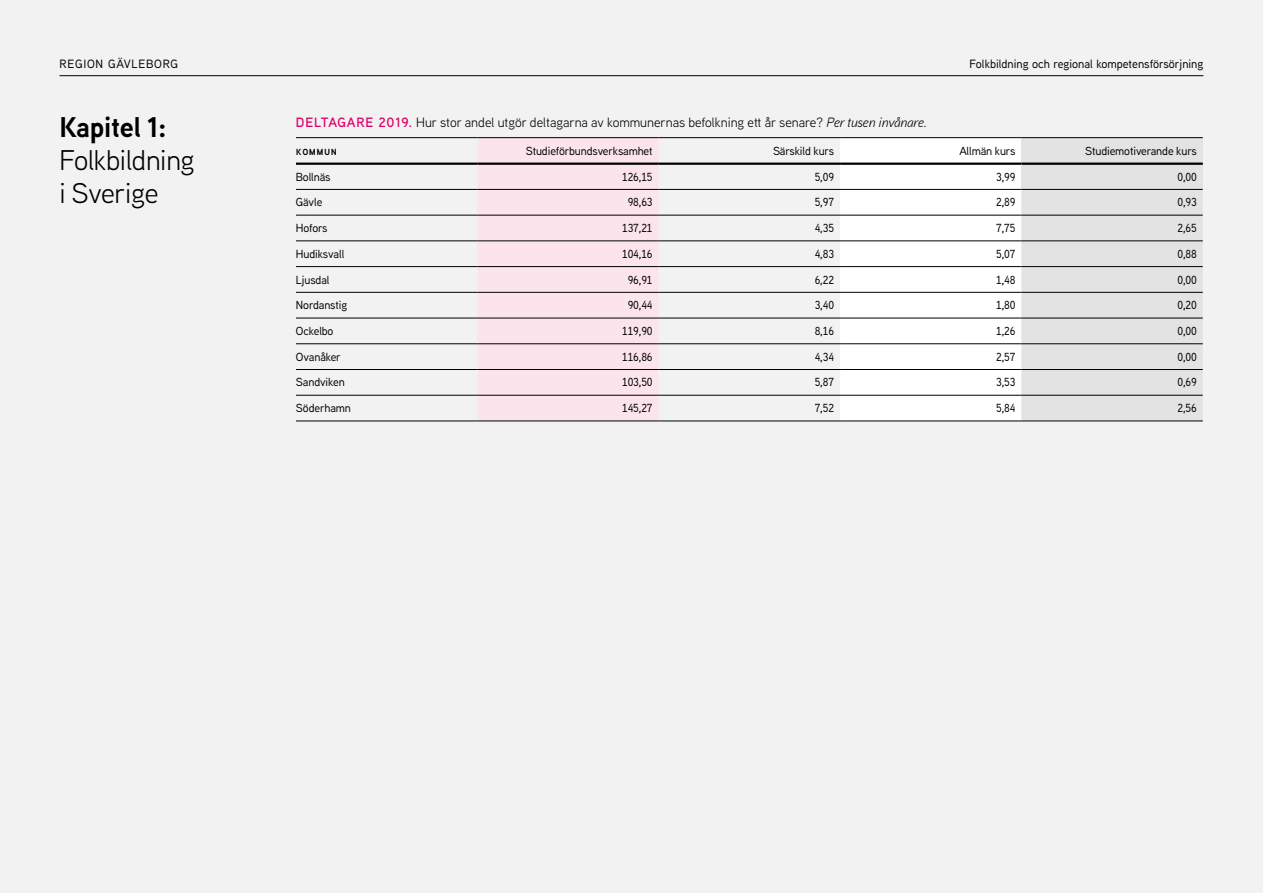
<style>
.page{position:relative;width:1263px;height:893px;background:#f2f2f2}
.page>*{position:absolute;margin:0;border:0;box-sizing:border-box;transform-origin:0 0}
.t1{font:28.5px/33px "Aaux Next";letter-spacing:-.01em;color:#000}
.t2{font:700 28.5px "Aaux Next";letter-spacing:-.01em;color:#000}
.t3{font:13.5px "Aaux Next";color:#000}
.t4{font:500 12px "Aaux Next";color:#000}
.t5{font:500 12px "Aaux Next";letter-spacing:.06em;color:#000}
.Tabell__Värde__höger{font:500 11.7px "Aaux Next";letter-spacing:-.01em;color:#000}
.Tabell__Standard{font:500 11.7px "Aaux Next";letter-spacing:-.01em;color:#000}
.Tabell__Kolumnrubrik{font:500 11.7px "Aaux Next";letter-spacing:-.01em;color:#000}
.Tabell__Kolumnrubrik-2{font:600 11.7px "Aaux Next";letter-spacing:.04em;color:#000}
.s1{font-weight:600;color:#e00069}
.s2{font-style:italic}
</style>
<div class="page">
<hr style="left:60px;top:75px;width:1143px;height:1px;background:#000">
<div style="left:477px;top:138px;width:182px;height:283px;background:#fbe4eb"></div>
<svg style="left:659px;top:138px;width:181px;height:283px"></svg>
<div style="left:840px;top:138px;width:181px;height:283px;background:#fff"></div>
<div style="left:1021px;top:138px;width:182px;height:26px;background:#e3e3e3"></div>
<div style="left:1021px;top:164px;width:182px;height:25px;background:#e3e3e3"></div>
<div style="left:1021px;top:190px;width:182px;height:231px;background:#e3e3e3"></div>
<hr style="left:296px;top:137px;width:181px;height:1px;background:#000">
<hr style="left:477px;top:137px;width:182px;height:1px;background:#000">
<hr style="left:659px;top:137px;width:181px;height:1px;background:#000">
<hr style="left:840px;top:137px;width:181px;height:1px;background:#000">
<hr style="left:1021px;top:137px;width:182px;height:1px;background:#000">
<hr style="left:296px;top:189px;width:181px;height:1px;background:#000">
<hr style="left:477px;top:189px;width:182px;height:1px;background:#000">
<hr style="left:659px;top:189px;width:181px;height:1px;background:#000">
<hr style="left:840px;top:189px;width:181px;height:1px;background:#000">
<hr style="left:1021px;top:189px;width:182px;height:1px;background:#000">
<hr style="left:296px;top:215px;width:181px;height:1px;background:#000">
<hr style="left:477px;top:215px;width:182px;height:1px;background:#000">
<hr style="left:659px;top:215px;width:181px;height:1px;background:#000">
<hr style="left:840px;top:215px;width:181px;height:1px;background:#000">
<hr style="left:1021px;top:215px;width:182px;height:1px;background:#000">
<hr style="left:296px;top:241px;width:181px;height:1px;background:#000">
<hr style="left:477px;top:241px;width:182px;height:1px;background:#000">
<hr style="left:659px;top:241px;width:181px;height:1px;background:#000">
<hr style="left:840px;top:241px;width:181px;height:1px;background:#000">
<hr style="left:1021px;top:241px;width:182px;height:1px;background:#000">
<hr style="left:296px;top:266px;width:181px;height:1px;background:#000">
<hr style="left:477px;top:266px;width:182px;height:1px;background:#000">
<hr style="left:659px;top:266px;width:181px;height:1px;background:#000">
<hr style="left:840px;top:266px;width:181px;height:1px;background:#000">
<hr style="left:1021px;top:266px;width:182px;height:1px;background:#000">
<hr style="left:296px;top:292px;width:181px;height:1px;background:#000">
<hr style="left:477px;top:292px;width:182px;height:1px;background:#000">
<hr style="left:659px;top:292px;width:181px;height:1px;background:#000">
<hr style="left:840px;top:292px;width:181px;height:1px;background:#000">
<hr style="left:1021px;top:292px;width:182px;height:1px;background:#000">
<hr style="left:296px;top:318px;width:181px;height:1px;background:#000">
<hr style="left:477px;top:318px;width:182px;height:1px;background:#000">
<hr style="left:659px;top:318px;width:181px;height:1px;background:#000">
<hr style="left:840px;top:318px;width:181px;height:1px;background:#000">
<hr style="left:1021px;top:318px;width:182px;height:1px;background:#000">
<hr style="left:296px;top:343px;width:181px;height:1px;background:#000">
<hr style="left:477px;top:343px;width:182px;height:1px;background:#000">
<hr style="left:659px;top:343px;width:181px;height:1px;background:#000">
<hr style="left:840px;top:343px;width:181px;height:1px;background:#000">
<hr style="left:1021px;top:343px;width:182px;height:1px;background:#000">
<hr style="left:296px;top:369px;width:181px;height:1px;background:#000">
<hr style="left:477px;top:369px;width:182px;height:1px;background:#000">
<hr style="left:659px;top:369px;width:181px;height:1px;background:#000">
<hr style="left:840px;top:369px;width:181px;height:1px;background:#000">
<hr style="left:1021px;top:369px;width:182px;height:1px;background:#000">
<hr style="left:296px;top:395px;width:181px;height:1px;background:#000">
<hr style="left:477px;top:395px;width:182px;height:1px;background:#000">
<hr style="left:659px;top:395px;width:181px;height:1px;background:#000">
<hr style="left:840px;top:395px;width:181px;height:1px;background:#000">
<hr style="left:1021px;top:395px;width:182px;height:1px;background:#000">
<hr style="left:296px;top:421px;width:181px;height:1px;background:#000">
<hr style="left:477px;top:421px;width:182px;height:1px;background:#000">
<hr style="left:659px;top:421px;width:181px;height:1px;background:#000">
<hr style="left:840px;top:421px;width:181px;height:1px;background:#000">
<hr style="left:1021px;top:421px;width:182px;height:1px;background:#000">
<hr style="left:296px;top:163px;width:181px;height:2px;background:#000">
<hr style="left:477px;top:163px;width:182px;height:2px;background:#000">
<hr style="left:659px;top:163px;width:181px;height:2px;background:#000">
<hr style="left:840px;top:163px;width:181px;height:2px;background:#000">
<hr style="left:1021px;top:163px;width:182px;height:2px;background:#000">
<p class="t5" style="left:60px;top:56px;width:96px">Region Gävleborg</p>
<p class="t4" style="left:969px;top:56px;width:235px">Folkbildning och regional kompetensförsörjning</p>
<h1 class="t2" style="left:60px;top:107px;width:109px">Kapitel 1:</h1>
<h1 class="t1" style="left:60px;top:143px;width:137px">Folkbildning i Sverige</h1>
<p class="t3" style="left:296px;top:113px;width:632px"><span class="s1">DELTAGARE 2019.</span> Hur stor andel utgör deltagarna av kommunernas befolkning ett år senare? <span class="s2">Per tusen invånare.</span></p>
<p class="Tabell__Kolumnrubrik-2" style="left:296px;top:143px;width:42px">kommun</p>
<p class="Tabell__Kolumnrubrik" style="left:526px;top:143px;width:128px">Studieförbundsverksamhet</p>
<p class="Tabell__Kolumnrubrik" style="left:773px;top:143px;width:63px">Särskild kurs</p>
<p class="Tabell__Kolumnrubrik" style="left:959px;top:143px;width:57px">Allmän kurs</p>
<p class="Tabell__Kolumnrubrik" style="left:1085px;top:143px;width:113px">Studiemotiverande kurs</p>
<p class="Tabell__Standard" style="left:296px;top:169px;width:36px">Bollnäs</p>
<p class="Tabell__Värde__höger" style="left:622px;top:169px;width:32px">126,15</p>
<p class="Tabell__Värde__höger" style="left:815px;top:169px;width:21px">5,09</p>
<p class="Tabell__Värde__höger" style="left:996px;top:169px;width:21px">3,99</p>
<p class="Tabell__Värde__höger" style="left:1177px;top:169px;width:21px">0,00</p>
<p class="Tabell__Standard" style="left:296px;top:194px;width:28px">Gävle</p>
<p class="Tabell__Värde__höger" style="left:628px;top:194px;width:27px">98,63</p>
<p class="Tabell__Värde__höger" style="left:815px;top:194px;width:21px">5,97</p>
<p class="Tabell__Värde__höger" style="left:996px;top:194px;width:21px">2,89</p>
<p class="Tabell__Värde__höger" style="left:1177px;top:194px;width:21px">0,93</p>
<p class="Tabell__Standard" style="left:296px;top:220px;width:33px">Hofors</p>
<p class="Tabell__Värde__höger" style="left:622px;top:220px;width:32px">137,21</p>
<p class="Tabell__Värde__höger" style="left:815px;top:220px;width:21px">4,35</p>
<p class="Tabell__Värde__höger" style="left:996px;top:220px;width:21px">7,75</p>
<p class="Tabell__Värde__höger" style="left:1177px;top:220px;width:21px">2,65</p>
<p class="Tabell__Standard" style="left:296px;top:246px;width:50px">Hudiksvall</p>
<p class="Tabell__Värde__höger" style="left:622px;top:246px;width:32px">104,16</p>
<p class="Tabell__Värde__höger" style="left:815px;top:246px;width:21px">4,83</p>
<p class="Tabell__Värde__höger" style="left:996px;top:246px;width:21px">5,07</p>
<p class="Tabell__Värde__höger" style="left:1177px;top:246px;width:21px">0,88</p>
<p class="Tabell__Standard" style="left:296px;top:271px;width:35px">Ljusdal</p>
<p class="Tabell__Värde__höger" style="left:628px;top:271px;width:27px">96,91</p>
<p class="Tabell__Värde__höger" style="left:815px;top:271px;width:21px">6,22</p>
<p class="Tabell__Värde__höger" style="left:996px;top:271px;width:21px">1,48</p>
<p class="Tabell__Värde__höger" style="left:1177px;top:271px;width:21px">0,00</p>
<p class="Tabell__Standard" style="left:296px;top:297px;width:53px">Nordanstig</p>
<p class="Tabell__Värde__höger" style="left:628px;top:297px;width:27px">90,44</p>
<p class="Tabell__Värde__höger" style="left:815px;top:297px;width:21px">3,40</p>
<p class="Tabell__Värde__höger" style="left:996px;top:297px;width:21px">1,80</p>
<p class="Tabell__Värde__höger" style="left:1177px;top:297px;width:21px">0,20</p>
<p class="Tabell__Standard" style="left:296px;top:323px;width:39px">Ockelbo</p>
<p class="Tabell__Värde__höger" style="left:622px;top:323px;width:32px">119,90</p>
<p class="Tabell__Värde__höger" style="left:815px;top:323px;width:21px">8,16</p>
<p class="Tabell__Värde__höger" style="left:996px;top:323px;width:21px">1,26</p>
<p class="Tabell__Värde__höger" style="left:1177px;top:323px;width:21px">0,00</p>
<p class="Tabell__Standard" style="left:296px;top:349px;width:46px">Ovanåker</p>
<p class="Tabell__Värde__höger" style="left:622px;top:349px;width:32px">116,86</p>
<p class="Tabell__Värde__höger" style="left:815px;top:349px;width:21px">4,34</p>
<p class="Tabell__Värde__höger" style="left:996px;top:349px;width:21px">2,57</p>
<p class="Tabell__Värde__höger" style="left:1177px;top:349px;width:21px">0,00</p>
<p class="Tabell__Standard" style="left:296px;top:374px;width:50px">Sandviken</p>
<p class="Tabell__Värde__höger" style="left:622px;top:374px;width:32px">103,50</p>
<p class="Tabell__Värde__höger" style="left:815px;top:374px;width:21px">5,87</p>
<p class="Tabell__Värde__höger" style="left:996px;top:374px;width:21px">3,53</p>
<p class="Tabell__Värde__höger" style="left:1177px;top:374px;width:21px">0,69</p>
<p class="Tabell__Standard" style="left:296px;top:400px;width:56px">Söderhamn</p>
<p class="Tabell__Värde__höger" style="left:622px;top:400px;width:32px">145,27</p>
<p class="Tabell__Värde__höger" style="left:815px;top:400px;width:21px">7,52</p>
<p class="Tabell__Värde__höger" style="left:996px;top:400px;width:21px">5,84</p>
<p class="Tabell__Värde__höger" style="left:1177px;top:400px;width:21px">2,56</p>
</div>
